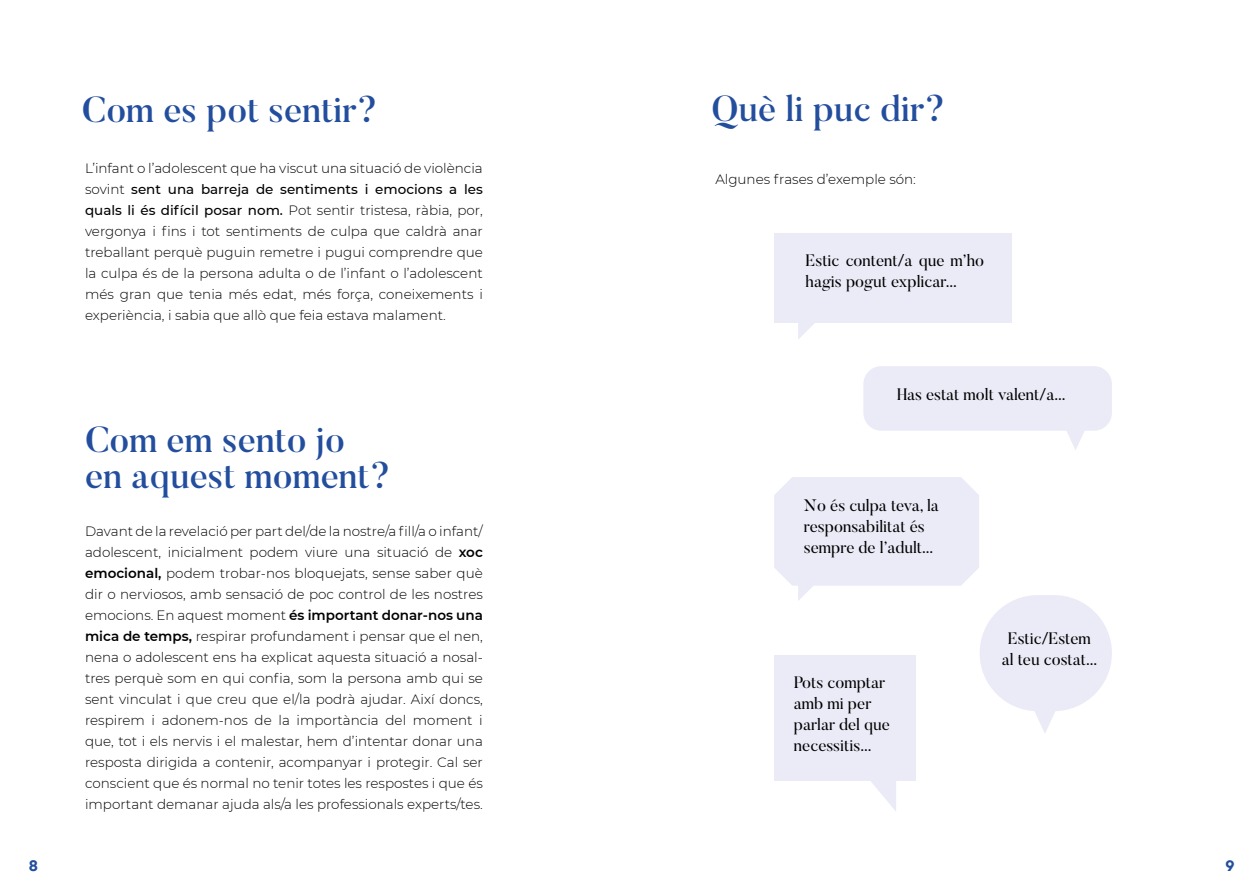
<style>
.page{position:relative;width:1259px;height:893px;background:#fff}
.page>*{position:absolute;margin:0;border:0;box-sizing:border-box;transform-origin:0 0}
.t1{font:500 36px/36px "Butler";color:#234e9e}
.t2{font:16.5px/21px "Butler";color:#000}
.t3{font:700 15px "GT Walsheim Pro";color:#234e9e}
.t4{font:300 13.5px/21px "Montserrat";color:#000;text-align:justify}
.s1{font-weight:500}
.s2{font-weight:600}
</style>
<div class="page">
<div style="left:774px;top:234px;width:238px;height:89px;background:#eaebf7"></div>
<div style="left:979px;top:595px;width:133px;height:116px;background:#eaebf7;border-radius:58px"></div>
<div style="left:774px;top:656px;width:141px;height:125px;background:#eaebf7"></div>
<div style="left:863px;top:366px;width:249px;height:65px;background:#eaebf7;border-radius:18px"></div>
<svg style="left:798px;top:323px;width:16px;height:16px"></svg>
<svg style="left:774px;top:477px;width:205px;height:124px;background:#ecedf8"></svg>
<svg style="left:1035px;top:711px;width:20px;height:22px"></svg>
<svg style="left:1067px;top:431px;width:17px;height:19px"></svg>
<svg style="left:871px;top:781px;width:25px;height:30px"></svg>
<h1 class="t1" style="left:82px;top:91px;width:297px">Com es pot sentir?</h1>
<p class="t4" style="left:85px;top:157px;width:399px">L’infant o l’adolescent que ha viscut una situació de violència sovint <span class="s1">sent una barreja de sentiments i emocions a les quals li és difícil posar nom.</span> Pot sentir tristesa, ràbia, por, vergonya i fins i tot sentiments de culpa que caldrà anar treballant perquè puguin remetre i pugui comprendre que la culpa és de la persona adulta o de l’infant o l’adolescent més gran que tenia més edat, més força, coneixements i experiència, i sabia que allò que feia estava malament.</p>
<h1 class="t1" style="left:85px;top:422px;width:307px">Com em sento jo en aquest moment?</h1>
<p class="t4" style="left:85px;top:520px;width:399px">Davant de la revelació per part del/de la nostre/a fill/a o infant/ adolescent, inicialment podem viure una situació de <span class="s2">xoc emocional,</span> podem trobar-nos bloquejats, sense saber què dir o nerviosos, amb sensació de poc control de les nostres emocions. En aquest moment <span class="s2">és important donar-nos una mica de temps,</span> respirar profundament i pensar que el nen, nena o adolescent ens ha explicat aquesta situació a nosal&shy;tres perquè som en qui confia, som la persona amb qui se sent vinculat i que creu que el/la podrà ajudar. Així doncs, respirem i adonem-nos de la importància del moment i que, tot i els nervis i el malestar, hem d’intentar donar una resposta dirigida a contenir, acompanyar i protegir. Cal ser conscient que és normal no tenir totes les respostes i que és important demanar ajuda als/a les professionals experts/tes.</p>
<h1 class="t1" style="left:711px;top:90px;width:236px">Què li puc dir?</h1>
<p class="t4" style="left:715px;top:168px;width:202px">Algunes frases d’exemple són:</p>
<p class="t2" style="left:805px;top:250px;width:180px">Estic content/a que m’ho hagis pogut explicar...</p>
<p class="t2" style="left:897px;top:384px;width:170px">Has estat molt valent/a...</p>
<p class="t2" style="left:804px;top:495px;width:137px">No és culpa teva, la responsabilitat és sempre de l’adult...</p>
<p class="t2" style="left:794px;top:671px;width:97px">Pots comptar amb mi per parlar del que necessitis...</p>
<p class="t2" style="left:1001px;top:628px;width:97px;text-align:center">Estic/Estem al teu costat...</p>
<p class="t3" style="left:29px;top:855px;width:11px">8</p>
<p class="t3" style="left:1225px;top:855px;width:10px">9</p>
</div>
